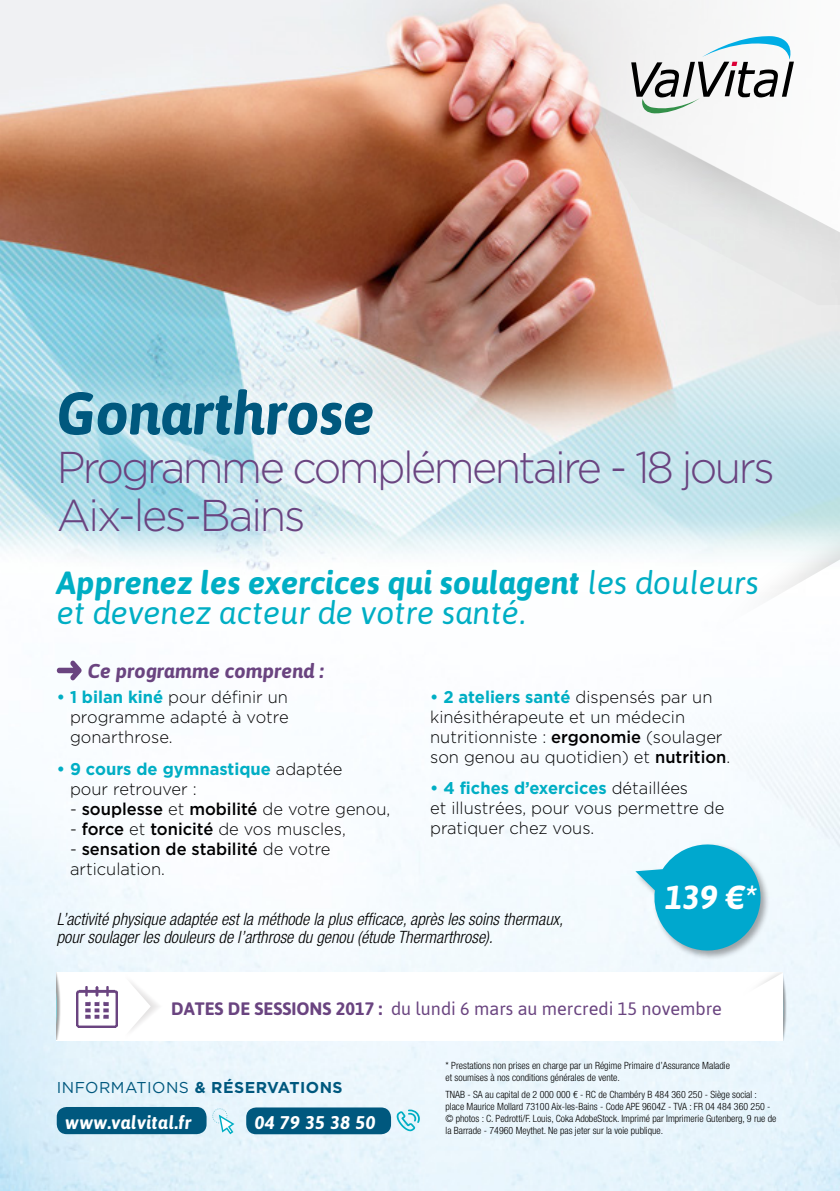
<style>
.page{position:relative;width:840px;height:1191px;background:#fff}
.page>*{position:absolute;margin:0;border:0;box-sizing:border-box;transform-origin:0 0}
.t1{font:italic 700 60px "Asap";letter-spacing:-.01em;color:#00587e}
.t2{font:300 44.4px/48px "Gotham";letter-spacing:-.06em;color:#6a4480}
.t3{font:italic 700 33.4px "Asap";color:#fff}
.t4{font:italic 32px/30px "Asap";color:#00aec4}
.t5{font:italic 700 20px "Asap";color:#6a4480}
.t6{font:italic 700 18.4px "Asap";letter-spacing:.02em;color:#fff}
.t7{font:18px "Asap";color:#6a4480}
.t8{font:300 17px/20px "Gotham";color:#000}
.t9{font:italic 300 condensed 17px/18px "Helvetica Neue LT Std";color:#000}
.t10{font:500 17px "Gotham";color:#000}
.t11{font:700 15.8px "Gotham";letter-spacing:.03em;color:#00587e}
.t12{font:300 condensed 10px/12px "Helvetica Neue LT Std";color:#000}
.s1{font-weight:700}
.s2{font-weight:700;color:#00aec4}
.s3{font-weight:300}
.s4{font-weight:500}
.s5{font-weight:400}
</style>
<div class="page">
<img style="left:0;top:0;width:839px;height:1191px">
<img style="left:285px;top:0;width:554px;height:245px">
<svg style="left:561px;top:86px;width:278px;height:219px"></svg>
<svg style="left:631px;top:35px;width:164px;height:78px"></svg>
<svg style="left:57px;top:660px;width:24px;height:20px"></svg>
<div style="left:246px;top:1107px;width:145px;height:27px;background:#00587e;border-radius:10px"></div>
<svg style="left:396px;top:1109px;width:23px;height:22px"></svg>
<svg style="left:212px;top:1108px;width:22px;height:26px"></svg>
<div style="left:57px;top:1107px;width:149px;height:27px;background:#00587e;border-radius:10px"></div>
<svg style="left:716px;top:511px;width:123px;height:119px"></svg>
<div style="left:633px;top:842px;width:137px;height:118px;background:#000;opacity:.35"></div>
<svg style="left:635px;top:843px;width:126px;height:109px"></svg>
<div style="left:57px;top:972px;width:725px;height:68px;background:#fff"></div>
<svg style="left:127px;top:978px;width:24px;height:57px"></svg>
<svg style="left:760px;top:972px;width:22px;height:13px"></svg>
<div style="left:782px;top:972px;width:5px;height:68px;background:#000;opacity:.75"></div>
<hr style="left:57px;top:972px;width:4px;height:67px;background:#000;opacity:.75">
<img style="left:76px;top:986px;width:41px;height:41px">
<svg style="left:17px;top:348px;width:794px;height:226px"></svg>
<h1 class="t1" style="left:57px;top:378px;width:319px">Gonarthrose</h1>
<h2 class="t2" style="left:57px;top:442px;width:719px">Programme complémentaire - 18 jours<br>Aix-les-Bains</h2>
<h3 class="t4" style="left:57px;top:567px;width:703px"><span class="s1">Apprenez les exercices qui soulagent</span> les douleurs et devenez acteur de votre santé.</h3>
<p class="t5" style="left:88px;top:659px;width:237px">Ce programme comprend :</p>
<p class="t8" style="left:70px;top:687px;width:220px;text-align:justify;text-indent:-13px"><span class="s2">• 1 bilan kiné</span> pour définir un programme adapté à votre gonarthrose.</p>
<p class="t8" style="left:70px;top:758px;width:274px;text-indent:-13px"><span class="s2">• 9 cours de gymnastique</span> adaptée pour retrouver :</p>
<p class="t10" style="left:70px;top:797px;width:321px"><span class="s3">-</span> souplesse <span class="s3">et</span> mobilité <span class="s3">de votre genou,</span></p>
<p class="t8" style="left:70px;top:818px;width:277px">- <span class="s4">force</span> et <span class="s4">tonicité</span> de vos muscles,</p>
<p class="t8" style="left:70px;top:838px;width:262px">- <span class="s4">sensation de stabilité</span> de votre articulation.</p>
<p class="t8" style="left:430px;top:686px;width:301px"><span class="s2">• 2 ateliers santé</span> dispensés par un kinésithérapeute et un médecin nutritionniste : <span class="s4">ergonomie</span> (soulager son genou au quotidien) et <span class="s4">nutrition</span>.</p>
<p class="t8" style="left:430px;top:777px;width:295px"><span class="s2">• 4 fiches d’exercices</span> détaillées<br>et illustrées, pour vous permettre de pratiquer chez vous.</p>
<h3 class="t3" style="left:664px;top:877px;width:95px">139 €*</h3>
<p class="t9" style="left:57px;top:910px;width:507px">L’activité physique adaptée est la méthode la plus efficace, après les soins thermaux, pour soulager les douleurs de l’arthrose du genou (étude Thermarthrose).</p>
<p class="t7" style="left:171px;top:998px;width:552px"><span class="s1">DATES DE SESSIONS 2017 :</span> du lundi 6 mars au mercredi 15 novembre</p>
<p class="t11" style="left:57px;top:1076px;width:287px"><span class="s5">INFORMATIONS</span> &amp; RÉSERVATIONS</p>
<p class="t6" style="left:65px;top:1111px;width:128px">www.valvital.fr</p>
<p class="t6" style="left:254px;top:1112px;width:122px">04 79 35 38 50</p>
<p class="t12" style="left:445px;top:1059px;width:286px">* Prestations non prises en charge par un Régime Primaire d’Assurance Maladie et soumises à nos conditions générales de vente.</p>
<p class="t12" style="left:445px;top:1088px;width:332px">TNAB - SA au capital de 2 000 000 € - RC de Chambéry B 484 360 250 - Siège social : place Maurice Mollard 73100 Aix-les-Bains - Code APE 9604Z - TVA : FR 04 484 360 250 - © photos : C. Pedrotti/F. Louis, Coka AdobeStock. Imprimé par Imprimerie Gutenberg, 9 rue de la Barrade - 74960 Meythet. Ne pas jeter sur la voie publique.</p>
</div>
